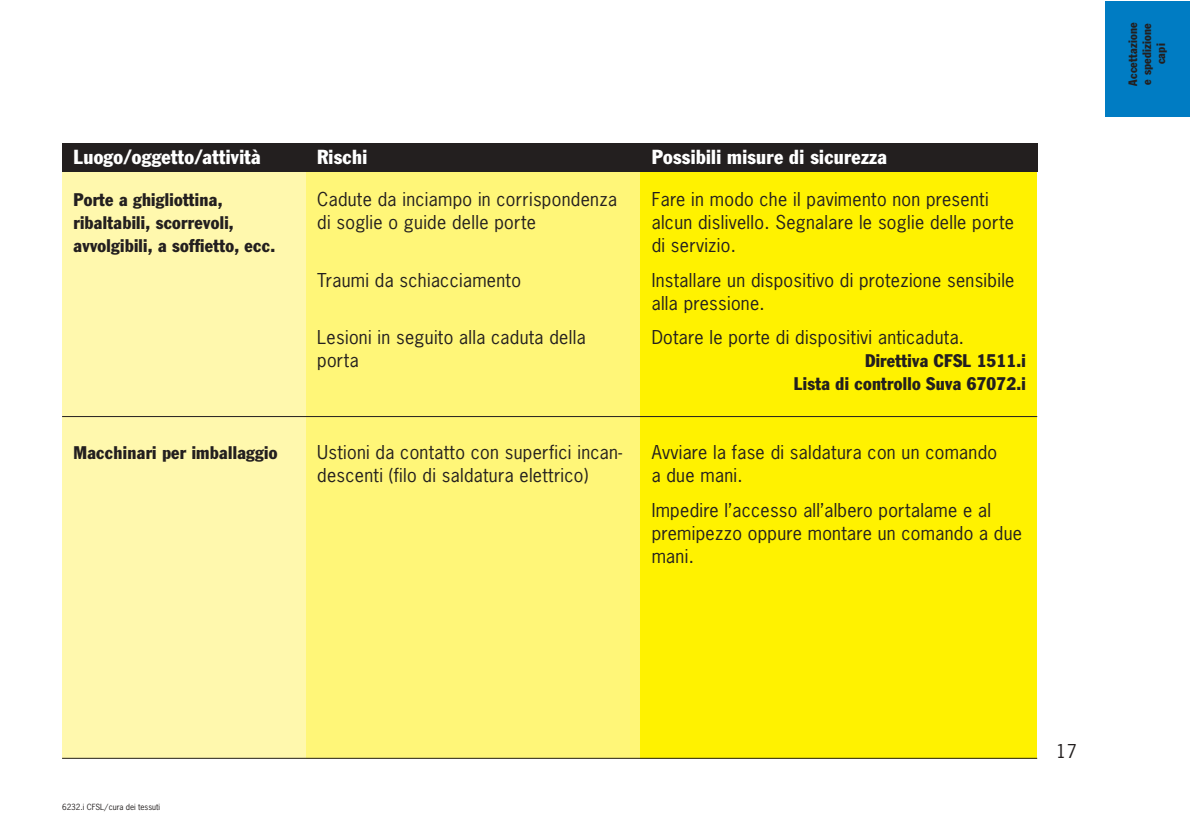
<style>
.page{position:relative;width:1190px;height:840px;background:#fff}
.page>*{position:absolute;margin:0;border:0;box-sizing:border-box;transform-origin:0 0}
.t1{font:condensed 20px "Franklin Gothic";letter-spacing:.015em;color:#fff}
.t2{font:18px/23px "News Gothic";letter-spacing:.015em;color:#231f1f}
.t3{font:condensed 18px/23px "Franklin Gothic";letter-spacing:.015em;color:#231f1f}
.t4{font:condensed 12px/14px "Franklin Gothic";letter-spacing:.015em;color:#231f1f;text-align:center}
.t5{font:8px "News Gothic";color:#231f1f}
</style>
<div class="page">
<div style="left:62px;top:160px;width:244px;height:599px;background:#fff8ad"></div>
<div style="left:306px;top:160px;width:334px;height:598px;background:#fff678"></div>
<div style="left:640px;top:160px;width:397px;height:598px;background:#fff200"></div>
<div style="left:62px;top:143px;width:975px;height:29px;background:#231f1f"></div>
<div style="left:1105px;top:1px;width:85px;height:116px;background:#007cc3"></div>
<hr style="left:62px;top:758px;width:975px;height:1px;background:#231f1f">
<hr style="left:62px;top:416px;width:975px;height:1px;background:#231f1f">
<p class="t1" style="left:73px;top:149px;width:189px">Luogo/oggetto/attività</p>
<p class="t1" style="left:317px;top:149px;width:52px">Rischi</p>
<p class="t1" style="left:652px;top:149px;width:237px">Possibili misure di sicurezza</p>
<p class="t3" style="left:73px;top:190px;width:203px">Porte a ghigliottina, ribaltabili, scorrevoli, avvolgibili, a soffietto, ecc.</p>
<p class="t3" style="left:73px;top:443px;width:206px">Macchinari per imballaggio</p>
<p class="t2" style="left:317px;top:189px;width:301px">Cadute da inciampo in corrispondenza di soglie o guide delle porte</p>
<p class="t2" style="left:317px;top:270px;width:205px">Traumi da schiacciamento</p>
<p class="t2" style="left:317px;top:327px;width:270px">Lesioni in seguito alla caduta della porta</p>
<p class="t2" style="left:317px;top:442px;width:306px">Ustioni da contatto con superfici incan&shy;descenti (filo di saldatura elettrico)</p>
<p class="t2" style="left:652px;top:189px;width:364px">Fare in modo che il pavimento non presenti alcun dislivello. Segnalare le soglie delle porte di servizio.</p>
<p class="t2" style="left:652px;top:270px;width:364px">Installare un dispositivo di protezione sensibile alla pressione.</p>
<p class="t2" style="left:652px;top:327px;width:314px">Dotare le porte di dispositivi anticaduta.</p>
<p class="t3" style="left:794px;top:351px;width:233px;text-align:right">Direttiva CFSL 1511.i<br>Lista di controllo Suva 67072.i</p>
<p class="t2" style="left:652px;top:442px;width:347px">Avviare la fase di saldatura con un comando a due mani.</p>
<p class="t2" style="left:652px;top:500px;width:372px">Impedire l’accesso all’albero portalame e al premipezzo oppure montare un comando a due mani.</p>
<p class="t4" style="left:1127px;top:86px;width:65px;rotate:-90deg">Accettazione e spedizione capi</p>
<p class="t5" style="left:62px;top:804px;width:100px">6232.i CFSL/cura dei tessuti</p>
<p class="t2" style="left:1056px;top:741px;width:22px">17</p>
</div>
